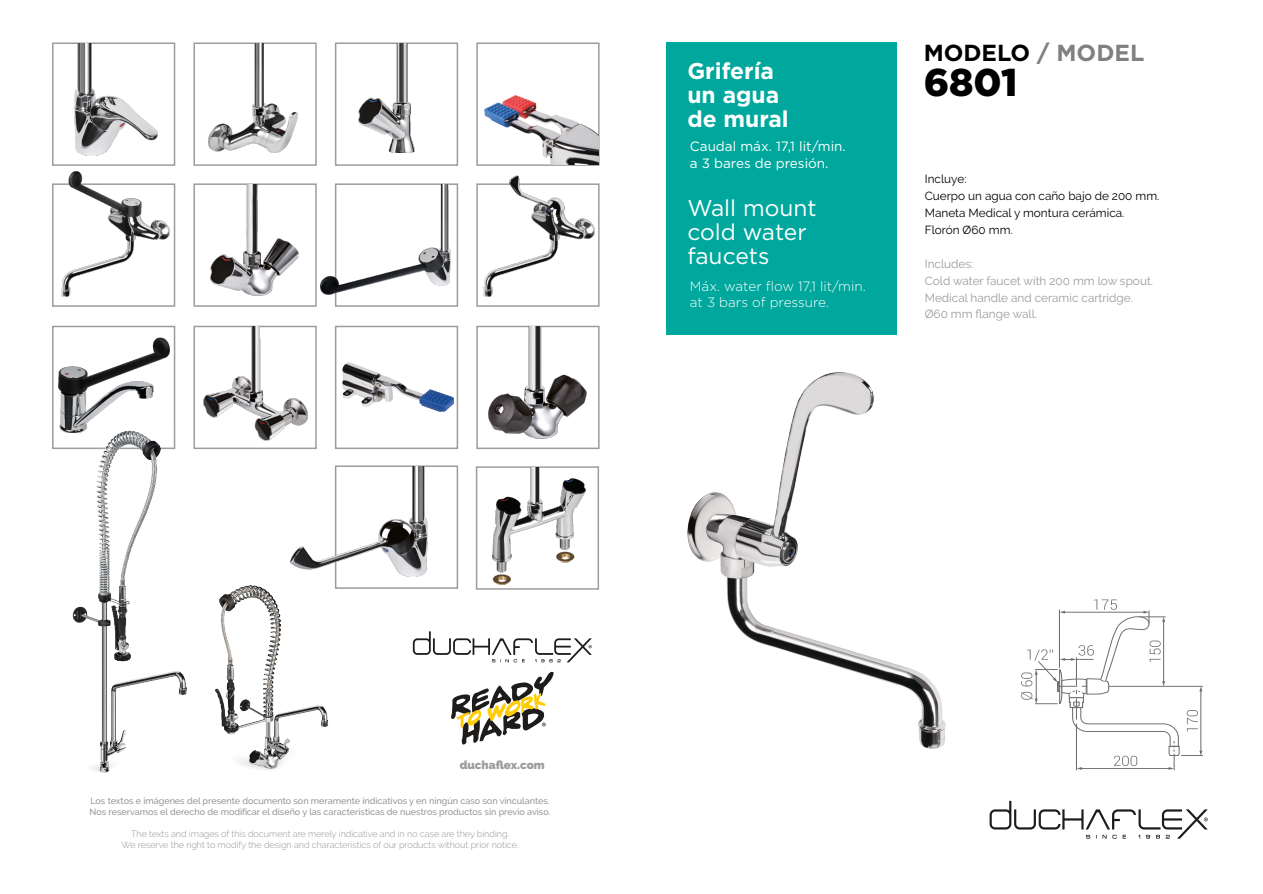
<style>
.page{position:relative;width:1263px;height:894px;background:#fff}
.page>*{position:absolute;margin:0;border:0;box-sizing:border-box;transform-origin:0 0}
.t1{font:900 38.7px "Gotham";color:#000}
.t2{font:700 23.25px "Gotham";color:#000}
.t3{font:22.8px/24px "Gotham";color:#fff}
.t4{font:700 22.8px/24px "Gotham";color:#fff}
.t5{font:300 13.5px/16.2px "Gotham";color:#fff}
.t6{font:13.5px/16.2px "Gotham";color:#fff}
.t7{font:11.7px/17px "Raleway";color:#9e9b9b}
.t8{font:11.7px/17px "Raleway";color:#000}
.t9{font:900 11.55px "Raleway";color:#9e9b9b}
.t10{font:500 9px/10.8px "Raleway";color:#939598}
.t11{font:300 9px/10.8px "Raleway";color:#939598;text-align:center}
.s1{color:#808080}
</style>
<div class="page">
<div style="left:666px;top:43px;width:231px;height:292px;background:#00a79d"></div>
<div style="left:52px;top:325px;width:123px;height:124px;border:2px solid #9e9b9b"></div>
<div style="left:476px;top:183px;width:124px;height:124px;border:2px solid #9e9b9b"></div>
<div style="left:52px;top:183px;width:123px;height:124px;border:2px solid #9e9b9b"></div>
<div style="left:193px;top:183px;width:124px;height:124px;border:2px solid #9e9b9b"></div>
<div style="left:193px;top:42px;width:124px;height:124px;border:2px solid #9e9b9b"></div>
<div style="left:476px;top:42px;width:124px;height:124px;border:2px solid #9e9b9b"></div>
<div style="left:335px;top:465px;width:123px;height:123px;border:2px solid #9e9b9b"></div>
<div style="left:476px;top:466px;width:123px;height:123px;border:2px solid #9e9b9b"></div>
<div style="left:335px;top:183px;width:123px;height:124px;border:2px solid #9e9b9b"></div>
<div style="left:193px;top:325px;width:124px;height:124px;border:2px solid #9e9b9b"></div>
<div style="left:52px;top:42px;width:123px;height:124px;border:2px solid #9e9b9b"></div>
<div style="left:335px;top:42px;width:123px;height:124px;border:2px solid #9e9b9b"></div>
<div style="left:335px;top:325px;width:123px;height:124px;border:2px solid #9e9b9b"></div>
<div style="left:476px;top:325px;width:124px;height:124px;border:2px solid #9e9b9b"></div>
<img style="left:483px;top:175px;width:112px;height:121px">
<img style="left:209px;top:44px;width:88px;height:108px">
<img style="left:204px;top:327px;width:104px;height:113px">
<img style="left:61px;top:172px;width:108px;height:125px">
<img style="left:290px;top:466px;width:138px;height:110px">
<img style="left:74px;top:44px;width:84px;height:111px">
<img style="left:358px;top:44px;width:56px;height:108px">
<img style="left:211px;top:185px;width:88px;height:110px">
<img style="left:320px;top:184px;width:130px;height:110px">
<img style="left:489px;top:327px;width:98px;height:111px">
<img style="left:492px;top:467px;width:93px;height:117px">
<img style="left:58px;top:337px;width:111px;height:93px">
<img style="left:61px;top:430px;width:126px;height:343px">
<img style="left:215px;top:585px;width:114px;height:185px">
<svg style="left:989px;top:800px;width:219px;height:38px"></svg>
<svg style="left:413px;top:631px;width:179px;height:31px"></svg>
<svg style="left:451px;top:671px;width:103px;height:73px"></svg>
<img style="left:485px;top:95px;width:113px;height:69px">
<svg style="left:565px;top:128px;width:12px;height:7px"></svg>
<img style="left:342px;top:362px;width:111px;height:50px">
<svg style="left:362px;top:382px;width:10px;height:5px"></svg>
<img style="left:727px;top:566px;width:219px;height:182px">
<img style="left:687px;top:492px;width:48px;height:69px">
<img style="left:707px;top:514px;width:50px;height:64px">
<img style="left:733px;top:517px;width:2px;height:41px">
<img style="left:735px;top:372px;width:138px;height:194px">
<svg style="left:1021px;top:599px;width:182px;height:171px"></svg>
<h3 class="t4" style="left:687px;top:60px;width:103px">Grifería un agua de mural</h3>
<h3 class="t6" style="left:690px;top:139px;width:158px">Caudal máx. 17,1 lit/min. a 3 bares de presión.</h3>
<h3 class="t3" style="left:687px;top:197px;width:131px">Wall mount cold water faucets</h3>
<h3 class="t5" style="left:690px;top:279px;width:178px">Máx. water flow 17,1 lit/min. at 3 bars of pressure.</h3>
<h2 class="t2" style="left:924px;top:42px;width:222px">MODELO <span class="s1">/ MODEL</span></h2>
<h1 class="t1" style="left:924px;top:65px;width:95px">6801</h1>
<p class="t8" style="left:925px;top:170px;width:236px">Incluye:<br>Cuerpo un agua con caño bajo de 200 mm.<br>Maneta Medical y montura cerámica.<br>Florón Ø60 mm.</p>
<p class="t7" style="left:925px;top:255px;width:230px">Includes:<br>Cold water faucet with 200 mm low spout.<br>Medical handle and ceramic cartridge.<br>Ø60 mm flange wall.</p>
<p class="t9" style="left:460px;top:757px;width:86px">duchaflex.com</p>
<p class="t10" style="left:90px;top:795px;width:462px">Los textos e imágenes del presente documento son meramente indicativos y en ningún caso son vinculantes.<br>Nos reservamos el derecho de modificar el diseño y las características de nuestros productos sin previo aviso.</p>
<p class="t11" style="left:122px;top:828px;width:398px">The texts and images of this document are merely indicative and in no case are they binding.<br>We reserve the right to modify the design and characteristics of our products without prior notice.</p>
</div>
